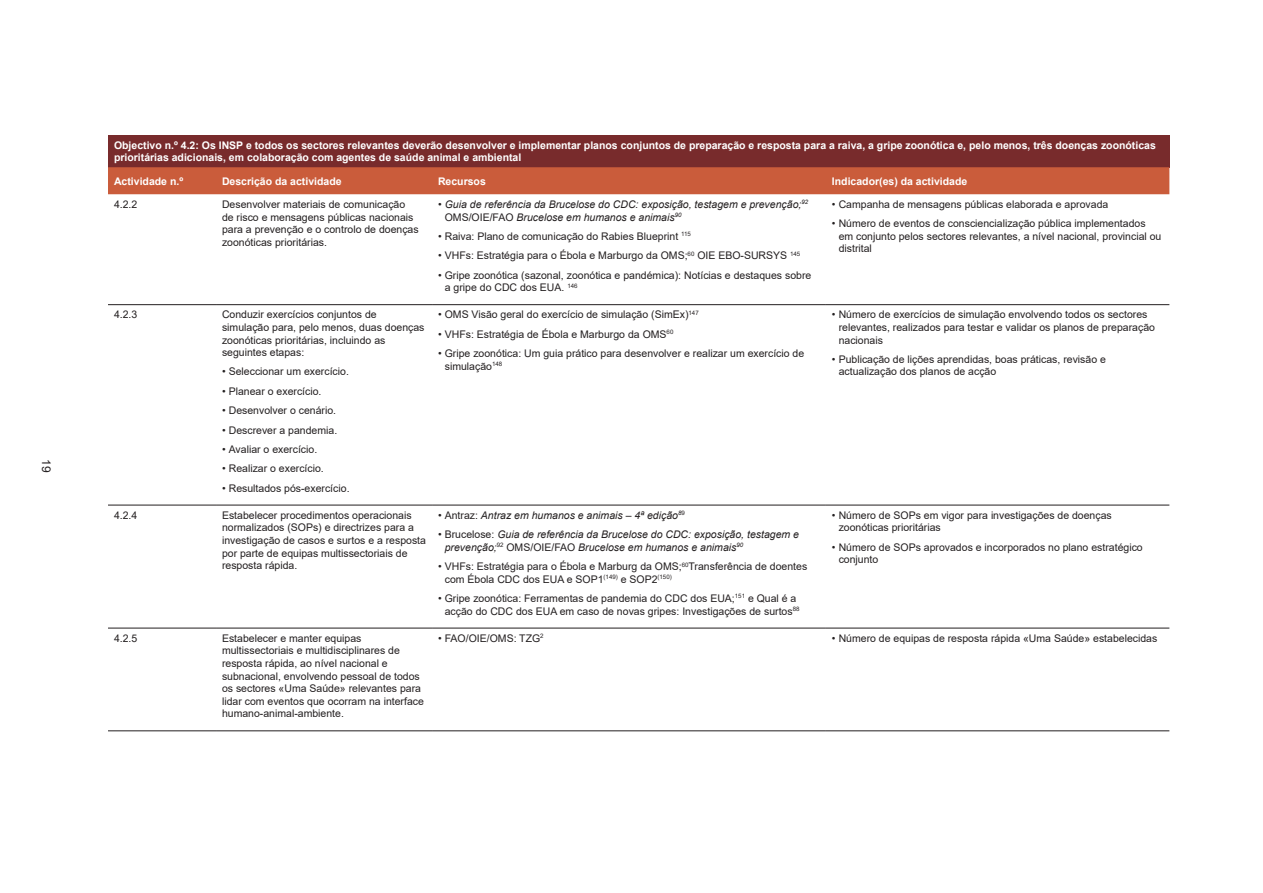
<style>
.page{position:relative;width:1263px;height:893px;background:#fff}
.page>*{position:absolute;margin:0;border:0;box-sizing:border-box;transform-origin:0 0}
.t1{font:12px "Arial";color:#231f20}
.t2{font:10.5px/12.6px "Arial";color:#231f20}
.t3{font:700 10.5px/12.6px "Arial";color:#fff}
.t4{font:italic 10.5px/12.6px "Arial";color:#231f20}
.s1{font-style:normal}
</style>
<div class="page">
<div style="left:108px;top:135px;width:1061px;height:32px;background:#782b2c"></div>
<div style="left:108px;top:167px;width:1061px;height:27px;background:#ca5c3b"></div>
<hr style="left:108px;top:304px;width:108px;height:1px;background:#231f20">
<hr style="left:216px;top:304px;width:216px;height:1px;background:#231f20">
<hr style="left:432px;top:304px;width:394px;height:1px;background:#231f20">
<hr style="left:826px;top:304px;width:343px;height:1px;background:#231f20">
<hr style="left:108px;top:505px;width:108px;height:1px;background:#231f20">
<hr style="left:216px;top:505px;width:216px;height:1px;background:#231f20">
<hr style="left:432px;top:505px;width:394px;height:1px;background:#231f20">
<hr style="left:826px;top:505px;width:343px;height:1px;background:#231f20">
<hr style="left:108px;top:628px;width:108px;height:1px;background:#231f20">
<hr style="left:216px;top:628px;width:216px;height:1px;background:#231f20">
<hr style="left:432px;top:628px;width:394px;height:1px;background:#231f20">
<hr style="left:826px;top:628px;width:343px;height:1px;background:#231f20">
<hr style="left:108px;top:730px;width:108px;height:1px;background:#231f20">
<hr style="left:216px;top:730px;width:216px;height:1px;background:#231f20">
<hr style="left:432px;top:730px;width:394px;height:1px;background:#231f20">
<hr style="left:826px;top:730px;width:343px;height:1px;background:#231f20">
<p class="t1" style="left:54px;top:459px;width:15px;rotate:90deg">19</p>
<p class="t3" style="left:114px;top:139px;width:1043px">Objectivo n.º 4.2: Os INSP e todos os sectores relevantes deverão desenvolver e implementar planos conjuntos de preparação e resposta para a raiva, a gripe zoonótica e, pelo menos, três doenças zoonóticas prioritárias adicionais, em colaboração com agentes de saúde animal e ambiental</p>
<p class="t3" style="left:114px;top:175px;width:71px">Actividade n.º</p>
<p class="t3" style="left:222px;top:175px;width:121px">Descrição da actividade</p>
<p class="t3" style="left:438px;top:175px;width:49px">Recursos</p>
<p class="t3" style="left:832px;top:175px;width:137px">Indicador(es) da actividade</p>
<p class="t2" style="left:114px;top:198px;width:25px">4.2.2</p>
<p class="t2" style="left:222px;top:198px;width:198px">Desenvolver materiais de comunicação de risco e mensagens públicas nacionais para a prevenção e o controlo de doenças zoonóticas prioritárias.</p>
<p class="t4" style="left:445px;top:198px;width:365px;text-indent:-7px"><span class="s1">•</span> Guia de referência da Brucelose do CDC: exposição, testagem e prevenção;<sup>92<br></sup><span class="s1">OMS/OIE/FAO</span> Brucelose em humanos e animais<sup>90</sup></p>
<p class="t2" style="left:832px;top:198px;width:278px">• Campanha de mensagens públicas elaborada e aprovada</p>
<p class="t2" style="left:839px;top:217px;width:324px;text-indent:-7px">• Número de eventos de consciencialização pública implementados em conjunto pelos sectores relevantes, a nível nacional, provincial ou distrital</p>
<p class="t2" style="left:438px;top:230px;width:254px">• Raiva: Plano de comunicação do Rabies Blueprint <sup>115</sup></p>
<p class="t2" style="left:438px;top:249px;width:364px">• VHFs: Estratégia para o Ébola e Marburgo da OMS;<sup>60</sup> OIE EBO-SURSYS <sup>145</sup></p>
<p class="t2" style="left:445px;top:268px;width:368px;text-indent:-7px">• Gripe zoonótica (sazonal, zoonótica e pandémica): Notícias e destaques sobre a gripe do CDC dos EUA. <sup>146</sup></p>
<p class="t2" style="left:114px;top:308px;width:25px">4.2.3</p>
<p class="t2" style="left:222px;top:308px;width:204px">Conduzir exercícios conjuntos de simulação para, pelo menos, duas doenças zoonóticas prioritárias, incluindo as seguintes etapas:</p>
<p class="t2" style="left:222px;top:365px;width:128px">• Seleccionar um exercício.</p>
<p class="t2" style="left:222px;top:385px;width:101px">• Planear o exercício.</p>
<p class="t2" style="left:222px;top:404px;width:116px">• Desenvolver o cenário.</p>
<p class="t2" style="left:222px;top:423px;width:117px">• Descrever a pandemia.</p>
<p class="t2" style="left:222px;top:443px;width:97px">• Avaliar o exercício.</p>
<p class="t2" style="left:222px;top:462px;width:103px">• Realizar o exercício.</p>
<p class="t2" style="left:222px;top:481px;width:129px">• Resultados pós-exercício.</p>
<p class="t2" style="left:438px;top:308px;width:262px">• OMS Visão geral do exercício de simulação (SimEx)<sup>147</sup></p>
<p class="t2" style="left:438px;top:328px;width:237px">• VHFs: Estratégia de Ébola e Marburgo da OMS<sup>60</sup></p>
<p class="t2" style="left:445px;top:347px;width:361px;text-indent:-7px">• Gripe zoonótica: Um guia prático para desenvolver e realizar um exercício de simulação<sup>148</sup></p>
<p class="t2" style="left:114px;top:509px;width:25px">4.2.4</p>
<p class="t2" style="left:222px;top:509px;width:205px">Estabelecer procedimentos operacionais normalizados (SOPs) e directrizes para a investigação de casos e surtos e a resposta por parte de equipas multissectoriais de resposta rápida.</p>
<p class="t4" style="left:438px;top:509px;width:248px"><span class="s1">• Antraz:</span> Antraz em humanos e animais – 4ª edição<sup>8</sup><sup>9</sup></p>
<p class="t4" style="left:445px;top:528px;width:356px;text-indent:-7px"><span class="s1">• Brucelose:</span> Guia de referência da Brucelose do CDC: exposição, testagem e prevenção;<sup>92</sup> <span class="s1">OMS/OIE/FAO</span> Brucelose em humanos e animais<sup>90</sup></p>
<p class="t2" style="left:445px;top:560px;width:364px;text-indent:-7px">• VHFs: Estratégia para o Ébola e Marburg da OMS;<sup>60</sup>Transferência de doentes com Ébola CDC dos EUA e SOP1<sup>(149)</sup> e SOP2<sup>(150)</sup></p>
<p class="t2" style="left:438px;top:592px;width:363px;text-align:right">• Gripe zoonótica: Ferramentas de pandemia do CDC dos EUA;<sup>151</sup> e Qual é a acção do CDC dos EUA em caso de novas gripes: Investigações de surtos<sup>88</sup></p>
<p class="t2" style="left:839px;top:308px;width:318px;text-indent:-7px">• Número de exercícios de simulação envolvendo todos os sectores relevantes, realizados para testar e validar os planos de preparação nacionais</p>
<p class="t2" style="left:839px;top:353px;width:269px;text-indent:-7px">• Publicação de lições aprendidas, boas práticas, revisão e actualização dos planos de acção</p>
<p class="t2" style="left:839px;top:509px;width:275px;text-indent:-7px">• Número de SOPs em vigor para investigações de doenças zoonóticas prioritárias</p>
<p class="t2" style="left:839px;top:541px;width:306px;text-indent:-7px">• Número de SOPs aprovados e incorporados no plano estratégico conjunto</p>
<p class="t2" style="left:114px;top:632px;width:25px">4.2.5</p>
<p class="t2" style="left:222px;top:632px;width:203px">Estabelecer e manter equipas multissectoriais e multidisciplinares de resposta rápida, ao nível nacional e subnacional, envolvendo pessoal de todos os sectores «Uma Saúde» relevantes para lidar com eventos que ocorram na interface humano-animal-ambiente.</p>
<p class="t2" style="left:438px;top:632px;width:107px">• FAO/OIE/OMS: TZG<sup>2</sup></p>
<p class="t2" style="left:832px;top:632px;width:327px">• Número de equipas de resposta rápida «Uma Saúde» estabelecidas</p>
</div>
